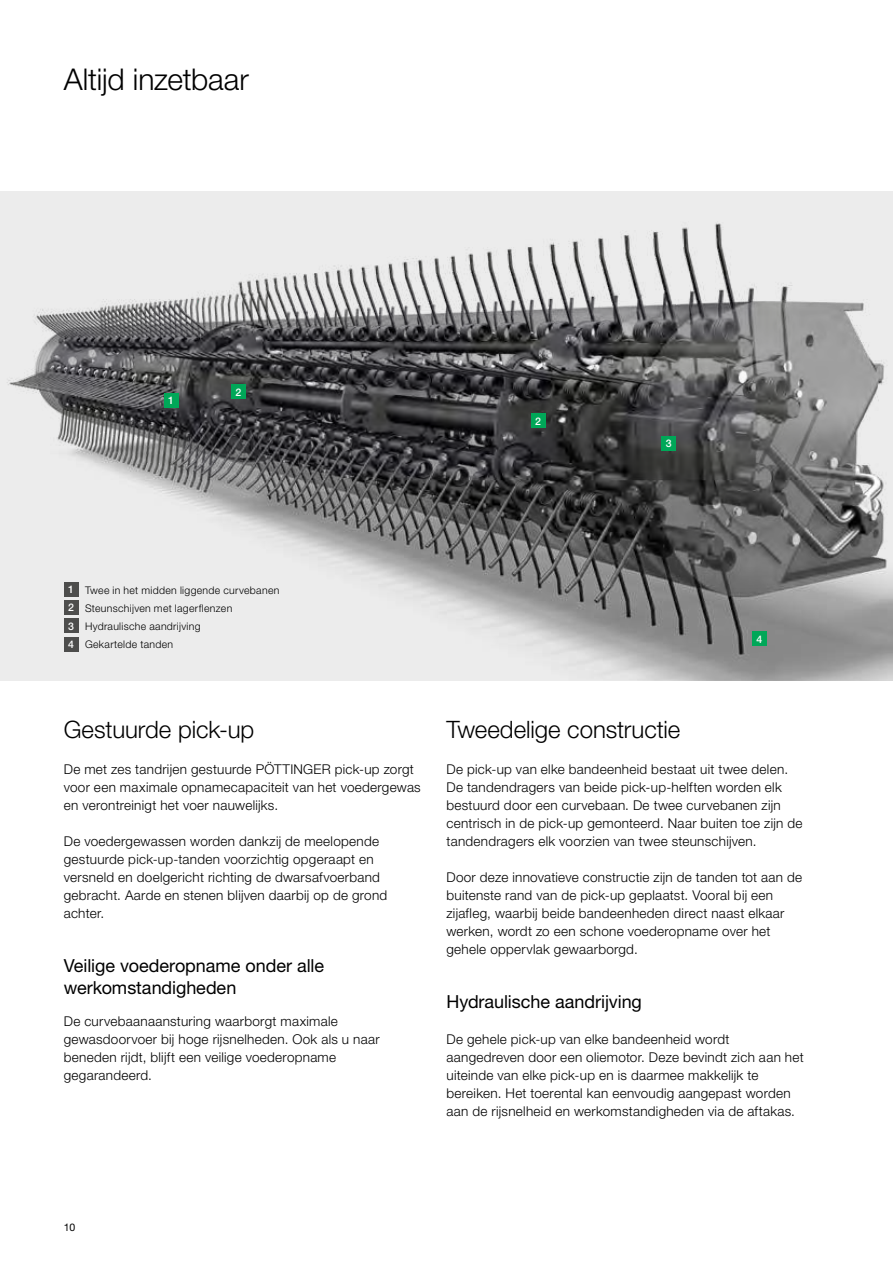
<style>
.page{position:relative;width:893px;height:1263px;background:#fff}
.page>*{position:absolute;margin:0;border:0;box-sizing:border-box;transform-origin:0 0}
.t1{font:300 30px "Helvetica Neue LTW1 G";letter-spacing:-.005em;color:#000}
.t2{font:300 24px "Helvetica Neue LTW1 G";letter-spacing:-.005em;color:#000}
.t3{font:18px/21.6px "Helvetica Neue LTW1 G";letter-spacing:-.005em;color:#000}
.t4{font:300 13.5px/18px "Helvetica Neue LTW1 G";letter-spacing:.02em;color:#000}
.t5{font:300 10.5px "Helvetica Neue LTW1 G";letter-spacing:.03em;color:#000}
.t6{font:500 10.5px/18.3px "Helvetica Neue LTW1 G";color:#fff;text-align:justify}
.t7{font:10.5px "Helvetica Neue LTW1 G";color:#000}
</style>
<div class="page">
<div style="left:0;top:191px;width:893px;height:489px;background:#ececec"></div>
<img style="left:7px;top:223px;width:886px;height:457px">
<div style="left:231px;top:384px;width:15px;height:15px;background:#00a758"></div>
<div style="left:661px;top:436px;width:15px;height:15px;background:#00a758"></div>
<div style="left:164px;top:393px;width:15px;height:15px;background:#00a758"></div>
<div style="left:531px;top:413px;width:15px;height:15px;background:#00a758"></div>
<div style="left:752px;top:631px;width:15px;height:15px;background:#00a758"></div>
<div style="left:64px;top:582px;width:15px;height:15px;background:#4d4d4c"></div>
<div style="left:64px;top:600px;width:15px;height:15px;background:#4d4d4c"></div>
<div style="left:64px;top:618px;width:15px;height:15px;background:#4d4d4c"></div>
<div style="left:64px;top:637px;width:15px;height:14px;background:#4d4d4c"></div>
<h1 class="t1" style="left:64px;top:61px;width:187px">Altijd inzetbaar</h1>
<p class="t6" style="left:168px;top:391px;width:7px">1</p>
<p class="t6" style="left:235px;top:383px;width:7px">2</p>
<p class="t6" style="left:535px;top:412px;width:7px">2</p>
<p class="t6" style="left:666px;top:434px;width:7px">3</p>
<p class="t6" style="left:68px;top:580px;width:7px">1<br>2<br>3<br>4</p>
<p class="t5" style="left:64px;top:584px;width:217px">■ Twee in het midden liggende curvebanen</p>
<p class="t5" style="left:64px;top:602px;width:170px">■ Steunschijven met lagerflenzen</p>
<p class="t5" style="left:64px;top:620px;width:138px">■ Hydraulische aandrijving</p>
<p class="t5" style="left:64px;top:638px;width:111px">■ Gekartelde tanden</p>
<p class="t6" style="left:756px;top:630px;width:7px">4</p>
<h2 class="t2" style="left:64px;top:715px;width:192px">Gestuurde pick-up</h2>
<p class="t4" style="left:64px;top:760px;width:359px">De met zes tandrijen gestuurde PÖTTINGER pick-up zorgt voor een maximale opnamecapaciteit van het voedergewas en verontreinigt het voer nauwelijks.</p>
<p class="t4" style="left:64px;top:832px;width:325px">De voedergewassen worden dankzij de meelopende gestuurde pick-up-tanden voorzichtig opgeraapt en versneld en doelgericht richting de dwarsafvoerband gebracht. Aarde en stenen blijven daarbij op de grond achter.</p>
<h3 class="t3" style="left:64px;top:955px;width:262px">Veilige voederopname onder alle werkomstandigheden</h3>
<p class="t4" style="left:64px;top:1012px;width:317px">De curvebaanaansturing waarborgt maximale gewasdoorvoer bij hoge rijsnelheden. Ook als u naar beneden rijdt, blijft een veilige voederopname gegarandeerd.</p>
<h2 class="t2" style="left:446px;top:715px;width:235px">Tweedelige constructie</h2>
<p class="t4" style="left:446px;top:760px;width:358px">De pick-up van elke bandeenheid bestaat uit twee delen.<br>De tandendragers van beide pick-up-helften worden elk bestuurd door een curvebaan. De twee curvebanen zijn centrisch in de pick-up gemonteerd. Naar buiten toe zijn de tandendragers elk voorzien van twee steunschijven.</p>
<p class="t4" style="left:446px;top:868px;width:357px">Door deze innovatieve constructie zijn de tanden tot aan de buitenste rand van de pick-up geplaatst. Vooral bij een zijafleg, waarbij beide bandeenheden direct naast elkaar werken, wordt zo een schone voederopname over het gehele oppervlak gewaarborgd.</p>
<h3 class="t3" style="left:446px;top:991px;width:197px">Hydraulische aandrijving</h3>
<p class="t4" style="left:446px;top:1030px;width:359px">De gehele pick-up van elke bandeenheid wordt aangedreven door een oliemotor. Deze bevindt zich aan het uiteinde van elke pick-up en is daarmee makkelijk te bereiken. Het toerental kan eenvoudig aangepast worden aan de rijsnelheid en werkomstandigheden via de aftakas.</p>
<p class="t7" style="left:64px;top:1220px;width:13px">10</p>
</div>
